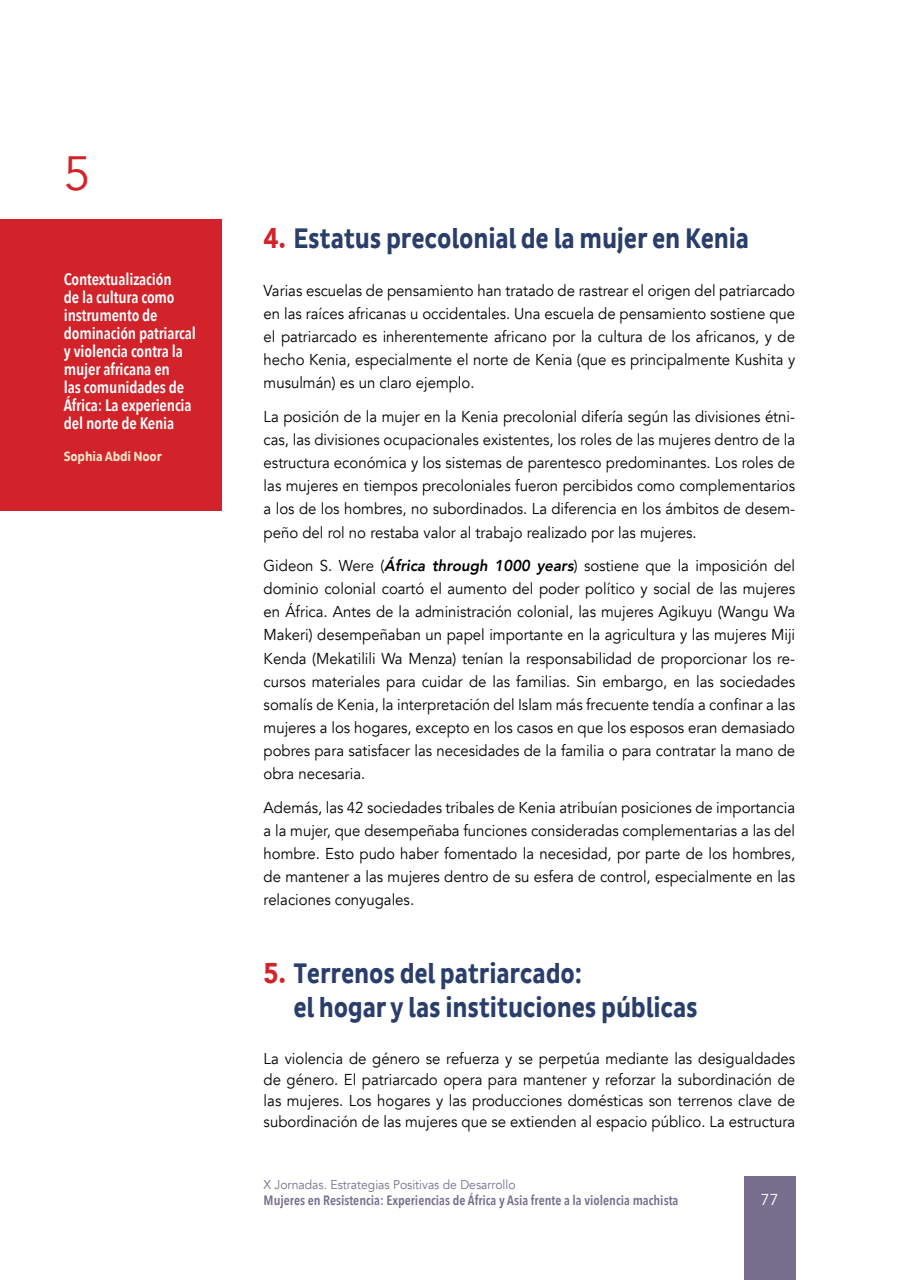
<style>
.page{position:relative;width:910px;height:1280px;background:#fff}
.page>*{position:absolute;margin:0;border:0;box-sizing:border-box;transform-origin:0 0}
.t1{font:48px "Avenir";color:#d2232a}
.t2{font:700 condensed 28.5px/33.6px "Pluto Sans W01";letter-spacing:-.01em;color:#2a3e6c;scale:.9 1}
.t3{font:600 16.5px/18px "Avenir Next Condensed";letter-spacing:-.01em;color:#fff}
.t4{font:15.75px/23.1px "Avenir";color:#000;text-align:justify;scale:.95 1}
.t5{font:15.75px "Avenir";color:#fff}
.t6{font:600 13.5px "Avenir Next Condensed";color:#776e8d}
.t7{font:700 condensed 13.5px "Pluto Sans W01";letter-spacing:-.01em;color:#ffe6ca;scale:.95 1}
.t8{font:12.75px "Avenir";color:#776e8d;scale:.95 1}
.s1{font-family:"Avenir";font-weight:900;font-stretch:normal;color:#d2232a}
.s2{font-weight:800;font-style:italic}
</style>
<div class="page">
<div style="left:744px;top:1176px;width:51px;height:104px;background:#776e8d"></div>
<div style="left:0;top:219px;width:221px;height:292px;background:#d2232a"></div>
<h1 class="t1" style="left:64px;top:145px;width:28px">5</h1>
<p class="t3" style="left:64px;top:270px;width:134px">Contextualización<br>de la cultura como instrumento de dominación patriarcal y violencia contra la mujer africana en<br>las comunidades de<br>África: La experiencia del norte de Kenia</p>
<p class="t7" style="left:64px;top:449px;width:105px">Sophia Abdi Noor</p>
<h2 class="t2" style="left:264px;top:221px;width:541px"><span class="s1">4.</span> Estatus precolonial de la mujer en Kenia</h2>
<p class="t4" style="left:264px;top:279px;width:561px">Varias escuelas de pensamiento han tratado de rastrear el origen del patriarcado en las raíces africanas u occidentales. Una escuela de pensamiento sostiene que el patriarcado es inherentemente africano por la cultura de los africanos, y de hecho Kenia, especialmente el norte de Kenia (que es principalmente Kushita y musulmán) es un claro ejemplo.</p>
<p class="t4" style="left:264px;top:405px;width:561px">La posición de la mujer en la Kenia precolonial difería según las divisiones étni&shy;cas, las divisiones ocupacionales existentes, los roles de las mujeres dentro de la estructura económica y los sistemas de parentesco predominantes. Los roles de las mujeres en tiempos precoloniales fueron percibidos como complementarios a los de los hombres, no subordinados. La diferencia en los ámbitos de desem&shy;peño del rol no restaba valor al trabajo realizado por las mujeres.</p>
<p class="t4" style="left:264px;top:554px;width:561px">Gideon S. Were (<span class="s2">África through 1000 years</span>) sostiene que la imposición del dominio colonial coartó el aumento del poder político y social de las mujeres en África. Antes de la administración colonial, las mujeres Agikuyu (Wangu Wa Makeri) desempeñaban un papel importante en la agricultura y las mujeres Miji Kenda (Mekatilili Wa Menza) tenían la responsabilidad de proporcionar los re&shy;cursos materiales para cuidar de las familias. Sin embargo, en las sociedades somalís de Kenia, la interpretación del Islam más frecuente tendía a confinar a las mujeres a los hogares, excepto en los casos en que los esposos eran demasiado pobres para satisfacer las necesidades de la familia o para contratar la mano de obra necesaria.</p>
<p class="t4" style="left:264px;top:796px;width:561px">Además, las 42 sociedades tribales de Kenia atribuían posiciones de importancia a la mujer, que desempeñaba funciones consideradas complementarias a las del hombre. Esto pudo haber fomentado la necesidad, por parte de los hombres, de mantener a las mujeres dentro de su esfera de control, especialmente en las relaciones conyugales.</p>
<h2 class="t2" style="left:293px;top:956px;width:451px;text-indent:-30px"><span class="s1">5.</span> Terrenos del patriarcado:<br>el hogar y las instituciones públicas</h2>
<p class="t4" style="left:264px;top:1048px;width:561px;line-height:21.1px">La violencia de género se refuerza y se perpetúa mediante las desigualdades de género. El patriarcado opera para mantener y reforzar la subordinación de las mujeres. Los hogares y las producciones domésticas son terrenos clave de subordinación de las mujeres que se extienden al espacio público. La estructura</p>
<p class="t8" style="left:264px;top:1177px;width:267px">X Jornadas. Estrategias Positivas de Desarrollo</p>
<p class="t6" style="left:264px;top:1189px;width:416px">Mujeres en Resistencia: Experiencias de África y Asia frente a la violencia machista</p>
<p class="t5" style="left:761px;top:1190px;width:19px">77</p>
</div>
